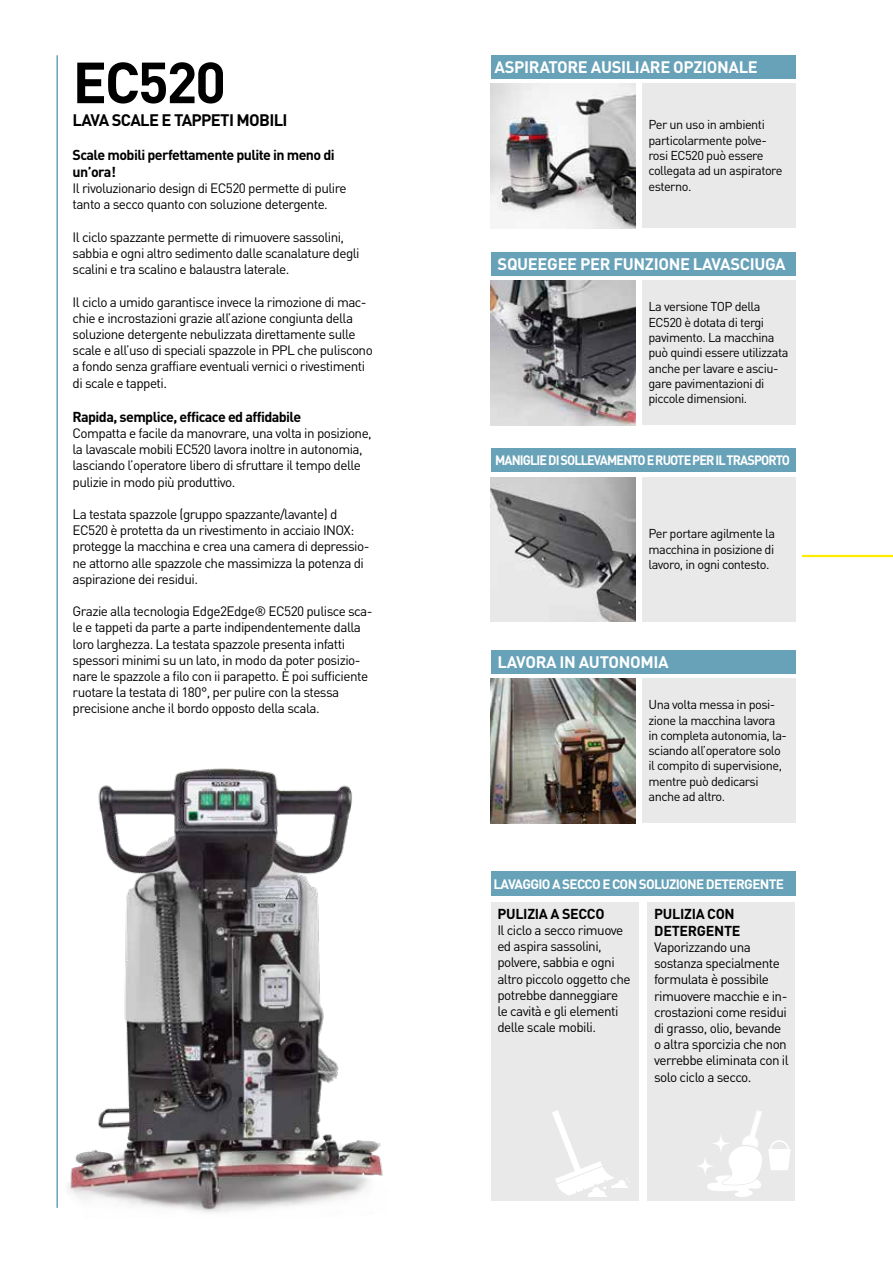
<style>
.page{position:relative;width:893px;height:1263px;background:#fff}
.page>*{position:absolute;margin:0;border:0;box-sizing:border-box;transform-origin:0 0}
.t1{font:700 57px "DIN Pro";letter-spacing:-.04em;color:#000}
.t2{font:700 16.5px "DIN Pro";letter-spacing:-.02em;color:#fff}
.t3{font:700 16.5px "DIN Pro";letter-spacing:-.04em;color:#000}
.t4{font:700 14.25px/17.1px "DIN Pro";letter-spacing:-.04em;color:#000}
.t5{font:700 14.25px/17.1px "DIN Pro";letter-spacing:-.02em;color:#000}
.t6{font:13.5px/16.2px "DIN Pro";letter-spacing:-.04em;color:#000}
.t7{font:700 13.5px "DIN Pro";letter-spacing:-.07em;color:#fff;scale:.94 1}
.t8{font:700 13.5px "DIN Pro";letter-spacing:-.05em;color:#fff}
.t9{font:12.75px/15.3px "DIN Pro";letter-spacing:-.04em;color:#000}
</style>
<div class="page">
<svg style="left:802px;top:554px;width:91px;height:4px"></svg>
<img style="left:491px;top:83px;width:144px;height:145px">
<img style="left:491px;top:281px;width:144px;height:144px">
<img style="left:491px;top:477px;width:144px;height:145px">
<img style="left:491px;top:679px;width:144px;height:144px">
<div style="left:491px;top:902px;width:147px;height:299px;background:#e8e9e8"></div>
<div style="left:648px;top:902px;width:147px;height:299px;background:#e8e9e8"></div>
<div style="left:642px;top:83px;width:153px;height:145px;background:#e9e9e9"></div>
<div style="left:642px;top:281px;width:153px;height:144px;background:#e9e9e9"></div>
<div style="left:642px;top:477px;width:153px;height:144px;background:#e9e9e9"></div>
<div style="left:642px;top:678px;width:153px;height:145px;background:#e9e9e9"></div>
<div style="left:491px;top:872px;width:304px;height:24px;background:#68a2b8"></div>
<div style="left:491px;top:55px;width:304px;height:23px;background:#68a2b8"></div>
<div style="left:491px;top:252px;width:304px;height:24px;background:#68a2b8"></div>
<div style="left:491px;top:449px;width:304px;height:23px;background:#68a2b8"></div>
<div style="left:491px;top:650px;width:304px;height:23px;background:#68a2b8"></div>
<svg style="left:552px;top:1110px;width:78px;height:87px"></svg>
<svg style="left:768px;top:1140px;width:23px;height:30px"></svg>
<svg style="left:699px;top:1110px;width:63px;height:87px"></svg>
<img style="left:68px;top:768px;width:315px;height:445px">
<hr style="left:56px;top:55px;width:2px;height:1153px;background:#68a2b8">
<h1 class="t1" style="left:73px;top:35px;width:155px">EC520</h1>
<p class="t3" style="left:73px;top:106px;width:217px">LAVA SCALE E TAPPETI MOBILI</p>
<p class="t4" style="left:73px;top:144px;width:264px">Scale mobili perfettamente pulite in meno di un’ora!</p>
<p class="t6" style="left:73px;top:179px;width:276px">Il rivoluzionario design di EC520 permette di pulire tanto a secco quanto con soluzione detergente.</p>
<p class="t6" style="left:73px;top:227px;width:289px">Il ciclo spazzante permette di rimuovere sassolini, sabbia e ogni altro sedimento dalle scanalature degli scalini e tra scalino e balaustra laterale.</p>
<p class="t6" style="left:73px;top:292px;width:302px">Il ciclo a umido garantisce invece la rimozione di mac&shy;chie e incrostazioni grazie all’azione congiunta della soluzione detergente nebulizzata direttamente sulle scale e all’uso di speciali spazzole in PPL che puliscono a fondo senza graffiare eventuali vernici o rivestimenti di scale e tappeti.</p>
<p class="t4" style="left:73px;top:406px;width:230px">Rapida, semplice, efficace ed affidabile</p>
<p class="t6" style="left:73px;top:424px;width:301px">Compatta e facile da manovrare, una volta in posizione, la lavascale mobili EC520 lavora inoltre in autonomia, lasciando l’operatore libero di sfruttare il tempo delle pulizie in modo più produttivo.</p>
<p class="t6" style="left:73px;top:505px;width:298px">La testata spazzole (gruppo spazzante/lavante) d EC520 è protetta da un rivestimento in acciaio INOX: protegge la macchina e crea una camera di depressio&shy;ne attorno alle spazzole che massimizza la potenza di aspirazione dei residui.</p>
<p class="t6" style="left:73px;top:602px;width:302px">Grazie alla tecnologia Edge2Edge® EC520 pulisce sca&shy;le e tappeti da parte a parte indipendentemente dalla loro larghezza. La testata spazzole presenta infatti spessori minimi su un lato, in modo da poter posizio&shy;nare le spazzole a filo con ii parapetto. È poi sufficiente ruotare la testata di 180°, per pulire con la stessa precisione anche il bordo opposto della scala.</p>
<p class="t2" style="left:495px;top:53px;width:265px">ASPIRATORE AUSILIARE OPZIONALE</p>
<p class="t9" style="left:648px;top:116px;width:136px">Per un uso in ambienti particolarmente polve&shy;rosi EC520 può essere collegata ad un aspiratore esterno.</p>
<p class="t2" style="left:498px;top:250px;width:290px">SQUEEGEE PER FUNZIONE LAVASCIUGA</p>
<p class="t9" style="left:648px;top:298px;width:141px">La versione TOP della<br>EC520 è dotata di tergi pavimento. La macchina può quindi essere utilizzata anche per lavare e asciu&shy;gare pavimentazioni di piccole dimensioni.</p>
<p class="t7" style="left:495px;top:449px;width:315px">MANIGLIE DI SOLLEVAMENTO E RUOTE PER IL TRASPORTO</p>
<p class="t9" style="left:648px;top:525px;width:128px;text-align:justify">Per portare agilmente la macchina in posizione di lavoro, in ogni contesto.</p>
<p class="t2" style="left:498px;top:648px;width:173px">LAVORA IN AUTONOMIA</p>
<p class="t9" style="left:648px;top:696px;width:140px">Una volta messa in posi&shy;zione la macchina lavora in completa autonomia, la&shy;sciando all’operatore solo il compito di supervisione, mentre può dedicarsi anche ad altro.</p>
<p class="t8" style="left:493px;top:872px;width:292px">LAVAGGIO A SECCO E CON SOLUZIONE DETERGENTE</p>
<p class="t5" style="left:497px;top:903px;width:109px">PULIZIA A SECCO</p>
<p class="t6" style="left:497px;top:920px;width:135px">Il ciclo a secco rimuove ed aspira sassolini, polvere, sabbia e ogni altro piccolo oggetto che potrebbe danneggiare le cavità e gli elementi delle scale mobili.</p>
<p class="t5" style="left:654px;top:903px;width:88px">PULIZIA CON<br>DETERGENTE</p>
<p class="t6" style="left:654px;top:938px;width:136px">Vaporizzando una sostanza specialmente formulata è possibile rimuovere macchie e in&shy;crostazioni come residui di grasso, olio, bevande o altra sporcizia che non verrebbe eliminata con il solo ciclo a secco.</p>
</div>
